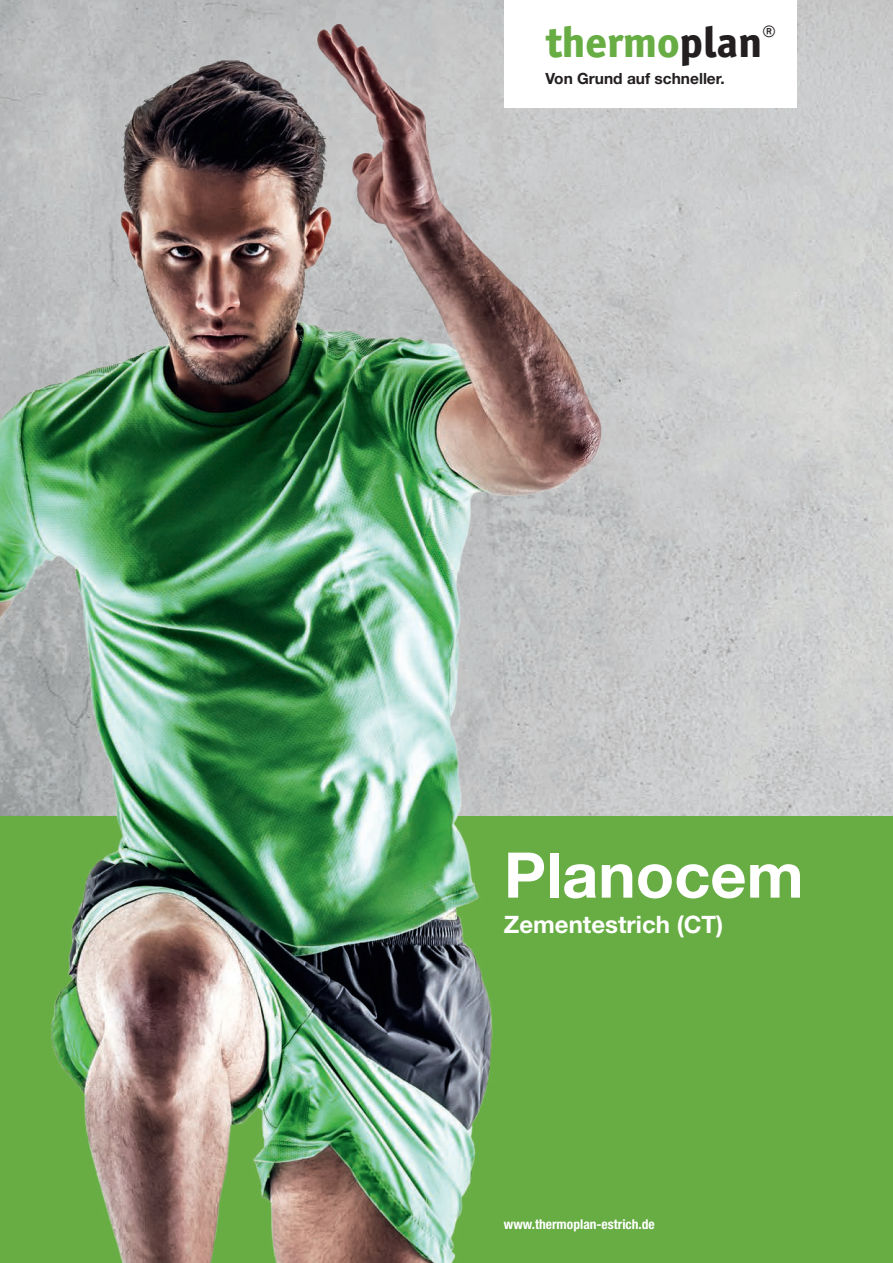
<style>
.page{position:relative;width:893px;height:1263px;background:#fff}
.page>*{position:absolute;margin:0;border:0;box-sizing:border-box;transform-origin:0 0}
.t1{font:700 63px "Helvetica Neue LT Std";color:#fff}
.t2{font:800 43.05px "Officina San ITC";color:#67ad44}
.t3{font:700 24px "Helvetica Neue LT Std";color:#fff}
.t4{font:700 15.45px "Helvetica Neue LT Std";color:#231f20}
.t5{font:700 condensed 13.5px "Helvetica Neue LT Std";color:#fff}
.s1{color:#231f20}
</style>
<div class="page">
<img style="left:0;top:0;width:893px;height:816px">
<div style="left:0;top:816px;width:893px;height:447px;background:#67ad44"></div>
<div style="left:504px;top:0;width:293px;height:107px;background:#fff"></div>
<img style="left:0;top:17px;width:620px;height:1246px">
<h2 class="t2" style="left:545px;top:15px;width:232px">thermo<span class="s1">plan</span><sup>®</sup></h2>
<p class="t4" style="left:545px;top:69px;width:181px">Von Grund auf schneller.</p>
<h1 class="t1" style="left:504px;top:836px;width:301px">Planocem</h1>
<h3 class="t3" style="left:504px;top:909px;width:221px">Zementestrich (CT)</h3>
<p class="t5" style="left:504px;top:1216px;width:152px">www.thermoplan-estrich.de</p>
</div>
